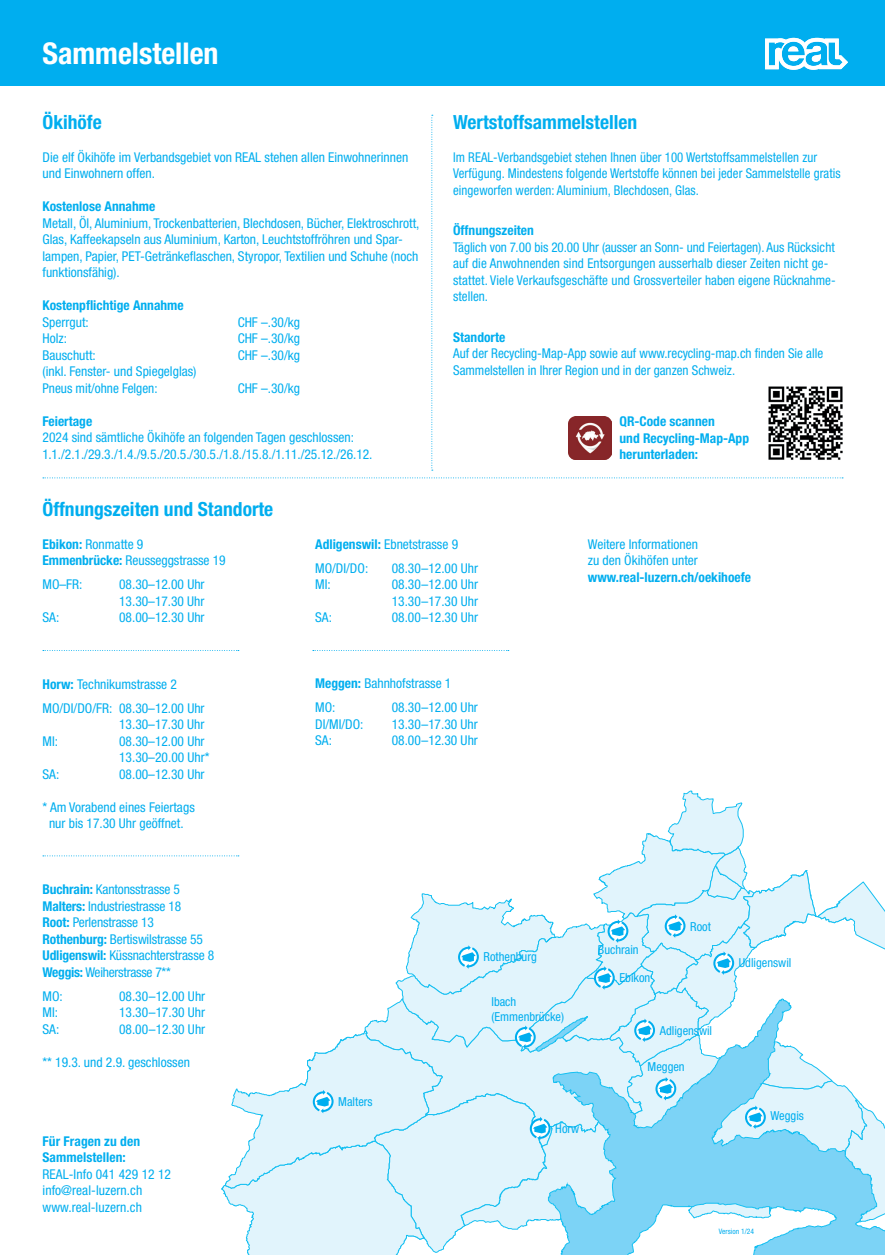
<style>
.page{position:relative;width:885px;height:1255px;background:#fff}
.page>*{position:absolute;margin:0;border:0;box-sizing:border-box;transform-origin:0 0}
.t1{font:700 condensed 30px "Helvetica Neue LT Pro";color:#fff}
.t2{font:700 condensed 19.5px "Helvetica Neue LT Pro";color:#00aeef}
.t3{font:condensed 13.5px/16.5px "Helvetica Neue LT Pro";color:#00aeef}
.t4{font:condensed 13.5px/16.5px "Helvetica Neue LT Pro";color:#00aeef;scale:.95 1}
.t5{font:700 condensed 13.5px/16.5px "Helvetica Neue LT Pro";color:#00aeef}
.t6{font:condensed 12.3px/14.9px "Helvetica Neue";color:#00aeef}
.t7{font:condensed 7.5px "Helvetica Neue LT Pro";letter-spacing:.005em;color:#00aeef}
.s1{font-weight:700}
</style>
<div class="page">
<div style="left:0;top:0;width:884px;height:85px;background:#00aeef"></div>
<svg style="left:765px;top:38px;width:82px;height:32px"></svg>
<img style="left:768px;top:386px;width:75px;height:74px">
<img style="left:568px;top:417px;width:43px;height:42px">
<svg style="left:43px;top:477px;width:800px;height:1px"></svg>
<svg style="left:43px;top:650px;width:196px;height:1px"></svg>
<svg style="left:43px;top:790px;width:841px;height:464px"></svg>
<svg style="left:313px;top:650px;width:196px;height:1px"></svg>
<svg style="left:431px;top:115px;width:2px;height:356px"></svg>
<h1 class="t1" style="left:43px;top:35px;width:177px">Sammelstellen</h1>
<h2 class="t2" style="left:43px;top:110px;width:61px">Ökihöfe</h2>
<p class="t3" style="left:43px;top:149px;width:367px">Die elf Ökihöfe im Verbandsgebiet von REAL stehen allen Einwohnerinnen und Einwohnern offen.</p>
<p class="t5" style="left:43px;top:198px;width:114px">Kostenlose Annahme</p>
<p class="t3" style="left:43px;top:215px;width:378px">Metall, Öl, Aluminium, Trockenbatterien, Blechdosen, Bücher, Elektroschrott, Glas, Kaffeekapseln aus Aluminium, Karton, Leuchtstoffröhren und Spar&shy;lampen, Papier, PET-Getränkeflaschen, Styropor, Textilien und Schuhe (noch funktionsfähig).</p>
<p class="t5" style="left:43px;top:297px;width:143px">Kostenpflichtige Annahme</p>
<p class="t3" style="left:43px;top:314px;width:48px">Sperrgut:</p>
<p class="t3" style="left:238px;top:314px;width:64px">CHF –.30/kg</p>
<p class="t3" style="left:43px;top:330px;width:26px">Holz:</p>
<p class="t3" style="left:238px;top:330px;width:64px">CHF –.30/kg</p>
<p class="t3" style="left:43px;top:347px;width:55px">Bauschutt:</p>
<p class="t3" style="left:238px;top:347px;width:64px">CHF –.30/kg</p>
<p class="t3" style="left:43px;top:363px;width:155px">(inkl. Fenster- und Spiegelglas)<br>Pneus mit/ohne Felgen:</p>
<p class="t3" style="left:238px;top:380px;width:64px">CHF –.30/kg</p>
<p class="t5" style="left:43px;top:412px;width:51px">Feiertage</p>
<p class="t3" style="left:43px;top:429px;width:331px">2024 sind sämtliche Ökihöfe an folgenden Tagen geschlossen:<br>1.1./2.1./29.3./1.4./9.5./20.5./30.5./1.8./15.8./1.11./25.12./26.12.</p>
<h2 class="t2" style="left:453px;top:110px;width:186px">Wertstoffsammelstellen</h2>
<p class="t4" style="left:453px;top:149px;width:409px">Im REAL-Verbandsgebiet stehen Ihnen über 100 Wertstoffsammelstellen zur<br>Verfügung. Mindestens folgende Wertstoffe können bei jeder Sammelstelle gratis eingeworfen werden: Aluminium, Blechdosen, Glas.</p>
<p class="t5" style="left:453px;top:222px;width:82px">Öffnungszeiten</p>
<p class="t3" style="left:453px;top:239px;width:384px">Täglich von 7.00 bis 20.00 Uhr (ausser an Sonn- und Feiertagen). Aus Rücksicht auf die Anwohnenden sind Entsorgungen ausserhalb dieser Zeiten nicht ge&shy;stattet. Viele Verkaufsgeschäfte und Grossverteiler haben eigene Rücknahme&shy;stellen.</p>
<p class="t5" style="left:453px;top:329px;width:54px">Standorte</p>
<p class="t3" style="left:453px;top:345px;width:371px">Auf der Recycling-Map-App sowie auf www.recycling-map.ch finden Sie alle<br>Sammelstellen in Ihrer Region und in der ganzen Schweiz.</p>
<p class="t5" style="left:619px;top:413px;width:131px">QR-Code scannen<br>und Recycling-Map-App herunterladen:</p>
<h2 class="t2" style="left:43px;top:497px;width:232px">Öffnungszeiten und Standorte</h2>
<p class="t3" style="left:43px;top:536px;width:184px"><span class="s1">Ebikon:</span> Ronmatte 9<br><span class="s1">Emmenbrücke:</span> Reusseggstrasse 19</p>
<p class="t3" style="left:43px;top:576px;width:42px">MO–FR:</p>
<p class="t3" style="left:119px;top:576px;width:87px">08.30–12.00 Uhr<br>13.30–17.30 Uhr</p>
<p class="t3" style="left:43px;top:609px;width:18px">SA:</p>
<p class="t3" style="left:119px;top:609px;width:87px">08.00–12.30 Uhr</p>
<p class="t3" style="left:43px;top:671px;width:163px;line-height:24px"><span class="s1">Horw:</span> Technikumstrasse 2<br>MO/DI/DO/FR: 08.30–12.00 Uhr</p>
<p class="t3" style="left:119px;top:716px;width:87px">13.30–17.30 Uhr</p>
<p class="t3" style="left:43px;top:732px;width:17px">MI:</p>
<p class="t3" style="left:119px;top:732px;width:92px">08.30–12.00 Uhr<br>13.30–20.00 Uhr*</p>
<p class="t3" style="left:43px;top:765px;width:18px">SA:</p>
<p class="t3" style="left:119px;top:765px;width:87px">08.00–12.30 Uhr</p>
<p class="t3" style="left:43px;top:798px;width:154px;text-align:center">* Am Vorabend eines Feiertags nur bis 17.30 Uhr geöffnet.</p>
<p class="t3" style="left:43px;top:881px;width:173px"><span class="s1">Buchrain:</span> Kantonsstrasse 5<br><span class="s1">Malters:</span> Industriestrasse 18<br><span class="s1">Root:</span> Perlenstrasse 13<br><span class="s1">Rothenburg:</span> Bertiswilstrasse 55<br><span class="s1">Udligenswil:</span> Küssnachterstrasse 8<br><span class="s1">Weggis:</span> Weiherstrasse 7**</p>
<p class="t3" style="left:43px;top:987px;width:22px">MO:</p>
<p class="t3" style="left:119px;top:987px;width:88px">08.30–12.00 Uhr</p>
<p class="t3" style="left:43px;top:1004px;width:17px">MI:</p>
<p class="t3" style="left:119px;top:1004px;width:88px">13.30–17.30 Uhr</p>
<p class="t3" style="left:43px;top:1020px;width:18px">SA:</p>
<p class="t3" style="left:119px;top:1020px;width:88px">08.00–12.30 Uhr</p>
<p class="t3" style="left:43px;top:1053px;width:149px">** 19.3. und 2.9. geschlossen</p>
<p class="t5" style="left:43px;top:1132px;width:99px">Für Fragen zu den<br>Sammelstellen:</p>
<p class="t3" style="left:43px;top:1165px;width:130px">REAL-Info 041 429 12 12 info@real-luzern.ch www.real-luzern.ch</p>
<p class="t3" style="left:315px;top:532px;width:144px;line-height:24px"><span class="s1">Adligenswil:</span> Ebnetstrasse 9<br>MO/DI/DO:</p>
<p class="t3" style="left:392px;top:559px;width:88px">08.30–12.00 Uhr</p>
<p class="t3" style="left:315px;top:576px;width:17px">MI:</p>
<p class="t3" style="left:392px;top:576px;width:88px">08.30–12.00 Uhr<br>13.30–17.30 Uhr</p>
<p class="t3" style="left:315px;top:609px;width:18px">SA:</p>
<p class="t3" style="left:392px;top:609px;width:88px">08.00–12.30 Uhr</p>
<p class="t3" style="left:315px;top:671px;width:138px;line-height:24px"><span class="s1">Meggen:</span> Bahnhofstrasse 1<br>MO:</p>
<p class="t3" style="left:392px;top:699px;width:88px">08.30–12.00 Uhr</p>
<p class="t3" style="left:315px;top:715px;width:50px">DI/MI/DO:</p>
<p class="t3" style="left:392px;top:715px;width:88px">13.30–17.30 Uhr</p>
<p class="t3" style="left:315px;top:732px;width:18px">SA:</p>
<p class="t3" style="left:392px;top:732px;width:88px">08.00–12.30 Uhr</p>
<p class="t3" style="left:587px;top:535px;width:112px">Weitere Informationen zu den Ökihöfen unter</p>
<p class="t5" style="left:587px;top:568px;width:165px">www.real-luzern.ch/oekihoefe</p>
<p class="t6" style="left:338px;top:1094px;width:36px">Malters</p>
<p class="t6" style="left:483px;top:949px;width:55px">Rothenburg</p>
<p class="t6" style="left:491px;top:994px;width:74px">Ibach (Emmenbrücke)</p>
<p class="t6" style="left:597px;top:942px;width:42px">Buchrain</p>
<p class="t6" style="left:619px;top:970px;width:32px">Ebikon</p>
<p class="t6" style="left:690px;top:918px;width:22px">Root</p>
<p class="t6" style="left:659px;top:1023px;width:54px">Adligenswil</p>
<p class="t6" style="left:647px;top:1059px;width:39px">Meggen</p>
<p class="t6" style="left:555px;top:1120px;width:25px">Horw</p>
<p class="t6" style="left:738px;top:955px;width:54px">Udligenswil</p>
<p class="t6" style="left:770px;top:1108px;width:35px">Weggis</p>
<p class="t7" style="left:718px;top:1226px;width:37px">Version 1/24</p>
</div>
